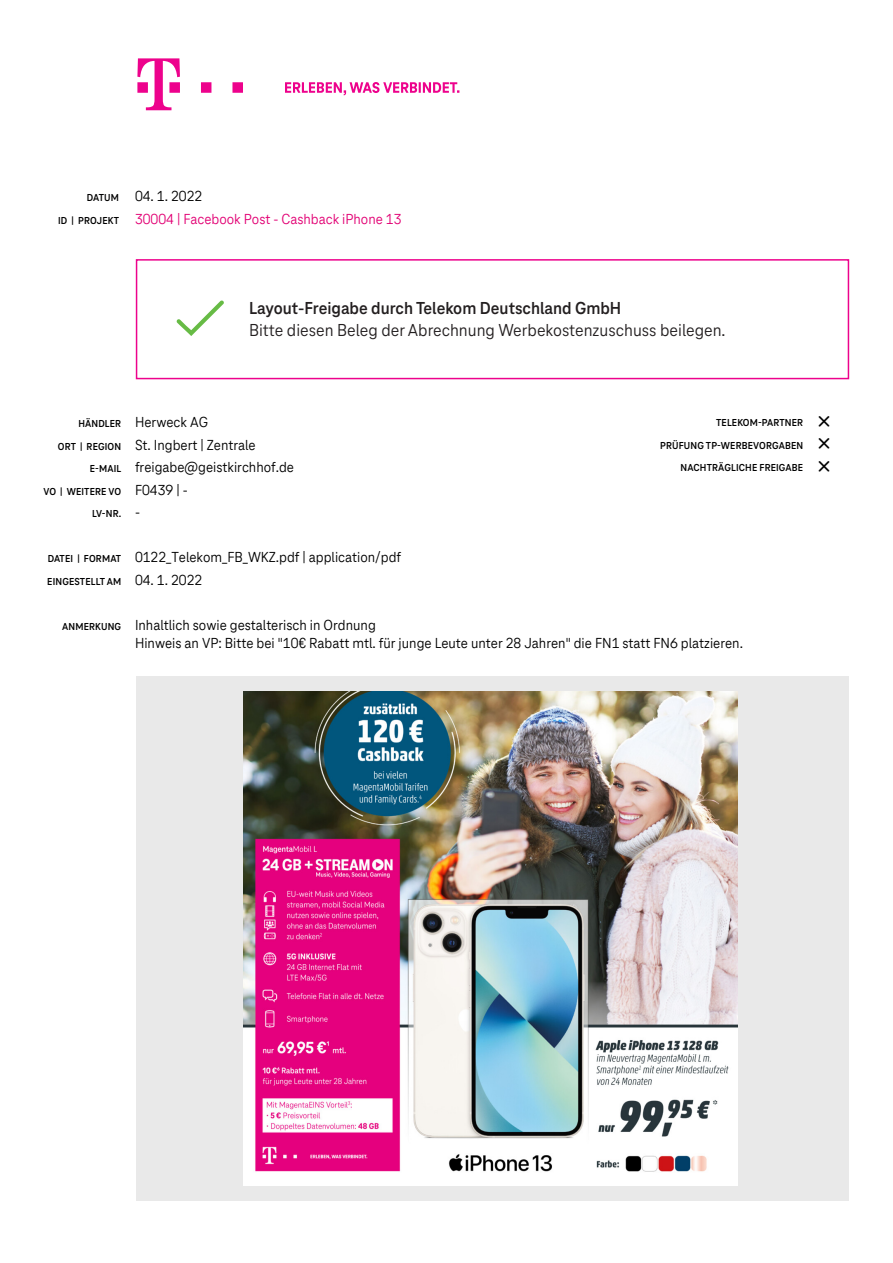
<style>
.page{position:relative;width:893px;height:1263px;background:#fff}
.page>*{position:absolute;margin:0;border:0;box-sizing:border-box;transform-origin:0 0}
.t1{font:18px "Tele Neo";color:#231f20}
.t2{font:700 18px "Tele Neo";color:#231f20}
.t3{font:15px/22.5px "Tele Neo Office";color:#000}
.t4{font:15px "Tele Neo Office";color:#e20074}
.t5{font:700 10.5px/22.5px "Tele Neo";letter-spacing:.015em;color:#000001;text-align:right}
</style>
<div class="page">
<div style="left:136px;top:676px;width:712px;height:524px;background:#e9e9e9"></div>
<div style="left:136px;top:259px;width:713px;height:120px;border:2px solid #ed028c"></div>
<svg style="left:285px;top:82px;width:174px;height:13px"></svg>
<svg style="left:137px;top:58px;width:43px;height:52px"></svg>
<svg style="left:201px;top:82px;width:10px;height:11px"></svg>
<svg style="left:232px;top:82px;width:11px;height:11px"></svg>
<img style="left:244px;top:691px;width:493px;height:494px">
<p class="t5" style="left:58px;top:186px;width:62px">DATUM<br>ID | PROJEKT</p>
<p class="t3" style="left:135px;top:185px;width:69px">04. 1. 2022</p>
<p class="t4" style="left:135px;top:210px;width:268px">30004 | Facebook Post - Cashback iPhone 13</p>
<p class="t2" style="left:249px;top:298px;width:374px">Layout-Freigabe durch Telekom Deutschland GmbH</p>
<p class="t1" style="left:249px;top:320px;width:478px">Bitte diesen Beleg der Abrechnung Werbekostenzuschuss beilegen.</p>
<p class="t5" style="left:43px;top:413px;width:79px">HÄNDLER<br>ORT | REGION<br>E-MAIL<br>VO | WEITERE VO<br>LV-NR.</p>
<p class="t5" style="left:47px;top:548px;width:75px;text-align:left">DATEI | FORMAT<br>EINGESTELLT AM</p>
<p class="t5" style="left:62px;top:615px;width:61px">ANMERKUNG</p>
<p class="t3" style="left:135px;top:411px;width:161px">Herweck AG<br>St. Ingbert | Zentrale freigabe@geistkirchhof.de<br>F0439 | -<br>-</p>
<p class="t3" style="left:135px;top:546px;width:268px">0122_Telekom_FB_WKZ.pdf | application/pdf</p>
<p class="t3" style="left:135px;top:569px;width:69px">04. 1. 2022</p>
<p class="t3" style="left:135px;top:616px;width:609px;line-height:18px">Inhaltlich sowie gestalterisch in Ordnung<br>Hinweis an VP: Bitte bei "10€ Rabatt mtl. für junge Leute unter 28 Jahren" die FN1 statt FN6 platzieren.</p>
<p class="t5" style="left:660px;top:412px;width:145px">TELEKOM-PARTNER<br>PRÜFUNG TP-WERBEVORGABEN<br>NACHTRÄGLICHE FREIGABE</p>
</div>
